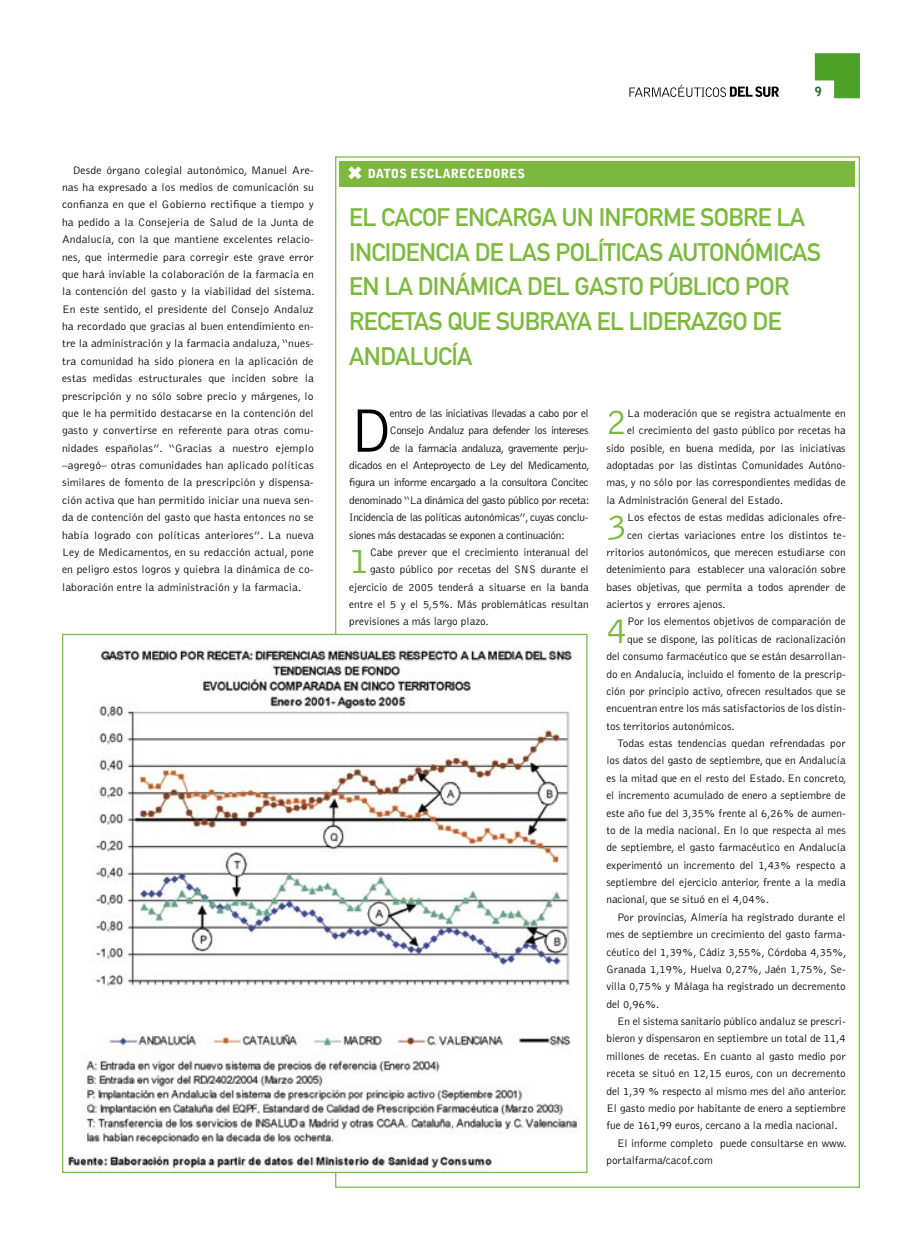
<style>
.page{position:relative;width:922px;height:1241px;background:#fff}
.page>*{position:absolute;margin:0;border:0;box-sizing:border-box;transform-origin:0 0}
.cuerpo_de_texto{font:300 63.5px "Bell Gothic";color:#000}
.cuerpo_de_texto-2{font:300 37.38px "Bell Gothic";color:#7cb93e}
.cuerpo_de_texto-3{font:25px/34.8px "DIN Mittelschrift";letter-spacing:-.025em;color:#7cb93e}
.t1{font:900 12.5px "Bell Gothic";color:#fff}
.t2{font:900 12.5px "Bell Gothic";color:#2e6935}
.cuerpo_de_texto-4{font:300 11.25px/17.4px "Bell Gothic";color:#000;text-align:justify}
.cuerpo_de_texto-5{font:300 11.25px "Bell Gothic";letter-spacing:-.03em;color:#000}
</style>
<div class="page">
<svg style="left:814px;top:53px;width:45px;height:45px"></svg>
<svg style="left:629px;top:85px;width:149px;height:12px"></svg>
<div style="left:339px;top:161px;width:515px;height:25px;background:#7cb93e"></div>
<svg style="left:348px;top:166px;width:13px;height:13px"></svg>
<img style="left:64px;top:635px;width:521px;height:535px">
<p class="cuerpo_de_texto-4" style="left:62px;top:161px;width:254px;text-indent:11px">Desde órgano colegial autonómico, Manuel Are&shy;nas ha expresado a los medios de comunicación su confianza en que el Gobierno rectifique a tiempo y ha pedido a la Consejería de Salud de la Junta de Andalucía, con la que mantiene excelentes relacio&shy;nes, que intermedie para corregir este grave error que hará inviable la colaboración de la farmacia en la contención del gasto y la viabilidad del sistema.<br>En este sentido, el presidente del Consejo Andaluz ha recordado que gracias al buen entendimiento en&shy;tre la administración y la farmacia andaluza, “nues&shy;tra comunidad ha sido pionera en la aplicación de estas medidas estructurales que inciden sobre la prescripción y no sólo sobre precio y márgenes, lo que le ha permitido destacarse en la contención del gasto y convertirse en referente para otras comu&shy;nidades españolas”. “Gracias a nuestro ejemplo –agregó– otras comunidades han aplicado políticas similares de fomento de la prescripción y dispensa&shy;ción activa que han permitido iniciar una nueva sen&shy;da de contención del gasto que hasta entonces no se había logrado con políticas anteriores”. La nueva Ley de Medicamentos, en su redacción actual, pone en peligro estos logros y quiebra la dinámica de co&shy;laboración entre la administración y la farmacia.</p>
<p class="t2" style="left:814px;top:84px;width:8px">9</p>
<p class="t1" style="left:367px;top:166px;width:159px">DATOS ESCLARECEDORES</p>
<p class="cuerpo_de_texto-3" style="left:349px;top:200px;width:473px">EL CACOF ENCARGA UN INFORME SOBRE LA<br>INCIDENCIA DE LAS POLÍTICAS AUTONÓMICAS<br>EN LA DINÁMICA DEL GASTO PÚBLICO POR<br>RECETAS QUE SUBRAYA EL LIDERAZGO DE<br>ANDALUCÍA</p>
<p class="cuerpo_de_texto" style="left:349px;top:397px;width:44px">D</p>
<p class="cuerpo_de_texto-5" style="left:389px;top:407px;width:200px">entro de las iniciativas llevadas a cabo por el</p>
<p class="cuerpo_de_texto-5" style="left:389px;top:424px;width:200px">Consejo Andaluz para defender los intereses</p>
<p class="cuerpo_de_texto-5" style="left:389px;top:442px;width:200px">de la farmacia andaluza, gravemente perju-</p>
<p class="cuerpo_de_texto-5" style="left:349px;top:459px;width:242px">dicados en el Anteproyecto de Ley del Medicamento,</p>
<p class="cuerpo_de_texto-5" style="left:349px;top:476px;width:241px">figura un informe encargado a la consultora Concitec</p>
<p class="cuerpo_de_texto-5" style="left:349px;top:494px;width:242px">denominado “La dinámica del gasto público por receta:</p>
<p class="cuerpo_de_texto-5" style="left:349px;top:511px;width:241px">Incidencia de las políticas autonómicas”, cuyas conclu-</p>
<p class="cuerpo_de_texto-5" style="left:349px;top:529px;width:217px">siones más destacadas se exponen a continuación:</p>
<p class="cuerpo_de_texto-2" style="left:349px;top:541px;width:22px">1</p>
<p class="cuerpo_de_texto-4" style="left:370px;top:543px;width:220px">Cabe prever que el crecimiento interanual del</p>
<p class="cuerpo_de_texto-4" style="left:370px;top:561px;width:220px">gasto público por recetas del SNS durante el</p>
<p class="cuerpo_de_texto-4" style="left:349px;top:578px;width:241px">ejercicio de 2005 tenderá a situarse en la banda</p>
<p class="cuerpo_de_texto-4" style="left:349px;top:596px;width:241px">entre el 5 y el 5,5%. Más problemáticas resultan</p>
<p class="cuerpo_de_texto-4" style="left:349px;top:613px;width:141px">previsiones a más largo plazo.</p>
<p class="cuerpo_de_texto-2" style="left:606px;top:402px;width:22px">2</p>
<p class="cuerpo_de_texto-4" style="left:627px;top:405px;width:220px">La moderación que se registra actualmente en</p>
<p class="cuerpo_de_texto-4" style="left:627px;top:422px;width:220px">el crecimiento del gasto público por recetas ha</p>
<p class="cuerpo_de_texto-4" style="left:606px;top:439px;width:241px">sido posible, en buena medida, por las iniciativas</p>
<p class="cuerpo_de_texto-4" style="left:606px;top:457px;width:241px">adoptadas por las distintas Comunidades Autóno-</p>
<p class="cuerpo_de_texto-4" style="left:606px;top:474px;width:241px">mas, y no sólo por las correspondientes medidas de</p>
<p class="cuerpo_de_texto-4" style="left:606px;top:491px;width:178px">la Administración General del Estado.</p>
<p class="cuerpo_de_texto-2" style="left:606px;top:506px;width:22px">3</p>
<p class="cuerpo_de_texto-4" style="left:627px;top:509px;width:220px">Los efectos de estas medidas adicionales ofre-</p>
<p class="cuerpo_de_texto-4" style="left:627px;top:526px;width:220px">cen ciertas variaciones entre los distintos te-</p>
<p class="cuerpo_de_texto-4" style="left:606px;top:543px;width:241px">rritorios autonómicos, que merecen estudiarse con</p>
<p class="cuerpo_de_texto-4" style="left:606px;top:561px;width:241px">detenimiento para establecer una valoración sobre</p>
<p class="cuerpo_de_texto-4" style="left:606px;top:578px;width:241px">bases objetivas, que permita a todos aprender de</p>
<p class="cuerpo_de_texto-4" style="left:606px;top:596px;width:121px">aciertos y errores ajenos.</p>
<p class="cuerpo_de_texto-2" style="left:606px;top:610px;width:22px">4</p>
<p class="cuerpo_de_texto-4" style="left:627px;top:613px;width:220px">Por los elementos objetivos de comparación de</p>
<p class="cuerpo_de_texto-4" style="left:627px;top:630px;width:220px">que se dispone, las políticas de racionalización</p>
<p class="cuerpo_de_texto-4" style="left:606px;top:648px;width:241px">del consumo farmacéutico que se están desarrollan-</p>
<p class="cuerpo_de_texto-4" style="left:606px;top:665px;width:241px">do en Andalucía, incluido el fomento de la prescrip-</p>
<p class="cuerpo_de_texto-4" style="left:606px;top:682px;width:241px">ción por principio activo, ofrecen resultados que se</p>
<p class="cuerpo_de_texto-4" style="left:606px;top:700px;width:241px">encuentran entre los más satisfactorios de los distin-</p>
<p class="cuerpo_de_texto-4" style="left:606px;top:717px;width:130px">tos territorios autonómicos.</p>
<p class="cuerpo_de_texto-4" style="left:606px;top:734px;width:242px;text-indent:11px">Todas estas tendencias quedan refrendadas por los datos del gasto de septiembre, que en Andalucía es la mitad que en el resto del Estado. En concreto, el incremento acumulado de enero a septiembre de este año fue del 3,35% frente al 6,26% de aumen&shy;to de la media nacional. En lo que respecta al mes de septiembre, el gasto farmacéutico en Andalucía experimentó un incremento del 1,43% respecto a septiembre del ejercicio anterior, frente a la media nacional, que se situó en el 4,04%.</p>
<p class="cuerpo_de_texto-4" style="left:606px;top:908px;width:242px;text-indent:11px">Por provincias, Almería ha registrado durante el mes de septiembre un crecimiento del gasto farma&shy;céutico del 1,39%, Cádiz 3,55%, Córdoba 4,35%, Granada 1,19%, Huelva 0,27%, Jaén 1,75%, Se&shy;villa 0,75% y Málaga ha registrado un decremento del 0,96%.</p>
<p class="cuerpo_de_texto-4" style="left:606px;top:1012px;width:242px;text-indent:11px">En el sistema sanitario público andaluz se prescri&shy;bieron y dispensaron en septiembre un total de 11,4 millones de recetas. En cuanto al gasto medio por receta se situó en 12,15 euros, con un decremento del 1,39 % respecto al mismo mes del año anterior.<br>El gasto medio por habitante de enero a septiembre fue de 161,99 euros, cercano a la media nacional.</p>
<p class="cuerpo_de_texto-4" style="left:606px;top:1134px;width:242px;text-indent:11px">El informe completo puede consultarse en www. portalfarma/cacof.com</p>
</div>
